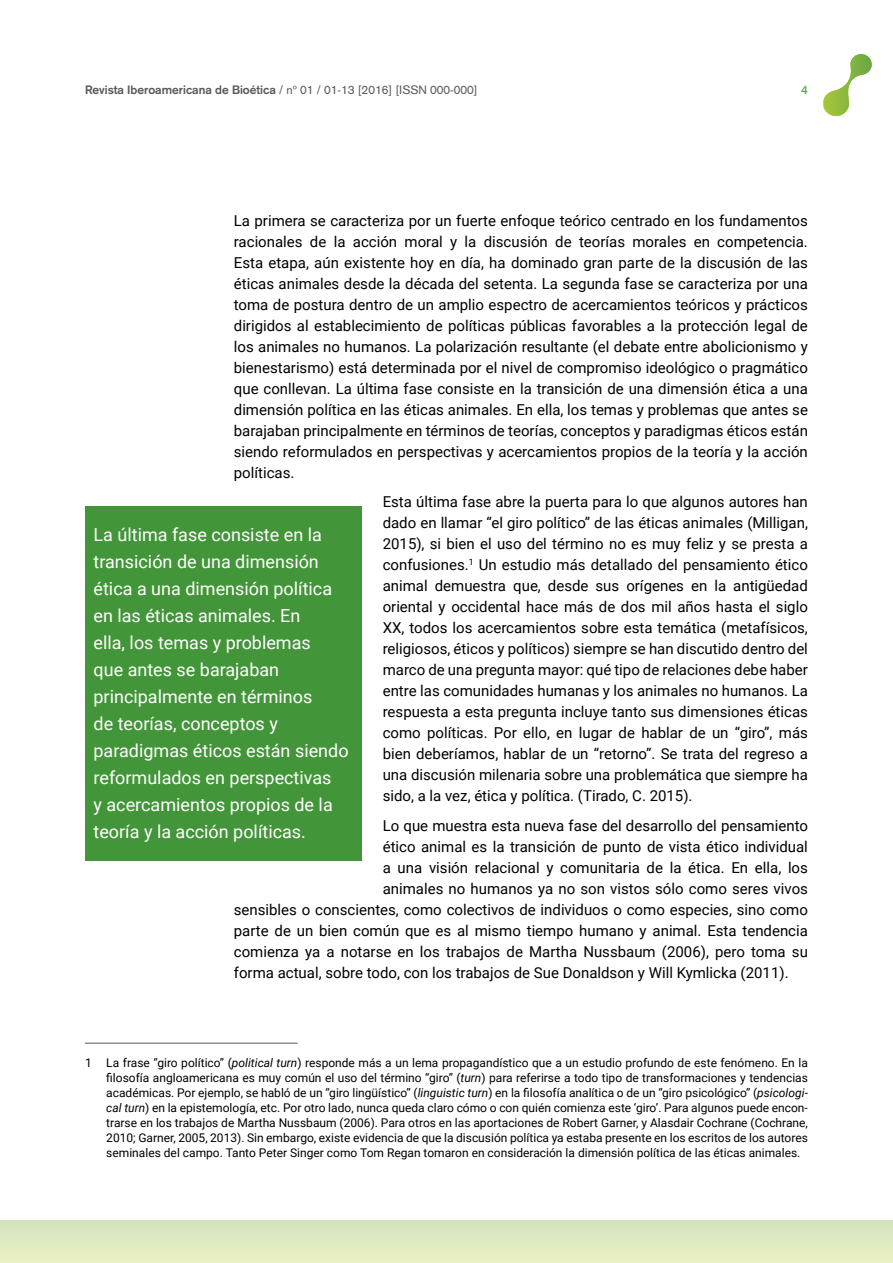
<style>
.page{position:relative;width:893px;height:1263px;background:#fff}
.page>*{position:absolute;margin:0;border:0;box-sizing:border-box;transform-origin:0 0}
.t1{font:18px/27px "Roboto";color:#fff}
.t2{font:15px/21px "Roboto";color:#000;text-align:justify}
.t3{font:12px/15px "Roboto";color:#000;text-align:justify}
.t4{font:700 12px "Akzidenz Grotesk";color:#58595b}
.t5{font:700 12px "Akzidenz Grotesk";color:#68aa60}
.s1{font-weight:400}
.s2{font-style:italic}
</style>
<div class="page">
<div style="left:0;top:1220px;width:893px;height:43px;background:#e0eac2"></div>
<svg style="left:823px;top:54px;width:49px;height:62px"></svg>
<hr style="left:85px;top:1043px;width:213px;height:1px;background:#58595b">
<div style="left:85px;top:506px;width:276px;height:354px;background:#439539"></div>
<p class="t4" style="left:85px;top:83px;width:394px">Revista Iberoamericana de Bioética <span class="s1">/ nº 01 / 01-13 [2016] [ISSN 000-000]</span></p>
<p class="t5" style="left:801px;top:83px;width:8px">4</p>
<p class="t2" style="left:234px;top:209px;width:576px">La primera se caracteriza por un fuerte enfoque teórico centrado en los fundamentos racionales de la acción moral y la discusión de teorías morales en competencia.<br>Esta etapa, aún existente hoy en día, ha dominado gran parte de la discusión de las éticas animales desde la década del setenta. La segunda fase se caracteriza por una toma de postura dentro de un amplio espectro de acercamientos teóricos y prácticos dirigidos al establecimiento de políticas públicas favorables a la protección legal de los animales no humanos. La polarización resultante (el debate entre abolicionismo y bienestarismo) está determinada por el nivel de compromiso ideológico o pragmático que conllevan. La última fase consiste en la transición de una dimensión ética a una dimensión política en las éticas animales. En ella, los temas y problemas que antes se barajaban principalmente en términos de teorías, conceptos y paradigmas éticos están siendo reformulados en perspectivas y acercamientos propios de la teoría y la acción políticas.</p>
<p class="t2" style="left:383px;top:491px;width:427px">Esta última fase abre la puerta para lo que algunos autores han dado en llamar “el giro político” de las éticas animales (Milligan, 2015), si bien el uso del término no es muy feliz y se presta a confusiones.<sup>1</sup> Un estudio más detallado del pensamiento ético animal demuestra que, desde sus orígenes en la antigüedad oriental y occidental hace más de dos mil años hasta el siglo XX, todos los acercamientos sobre esta temática (metafísicos, religiosos, éticos y políticos) siempre se han discutido dentro del marco de una pregunta mayor: qué tipo de relaciones debe haber entre las comunidades humanas y los animales no humanos. La respuesta a esta pregunta incluye tanto sus dimensiones éticas como políticas. Por ello, en lugar de hablar de un “giro”, más bien deberíamos, hablar de un “retorno”. Se trata del regreso a una discusión milenaria sobre una problemática que siempre ha sido, a la vez, ética y política. (Tirado, C. 2015).</p>
<p class="t2" style="left:383px;top:814px;width:427px">Lo que muestra esta nueva fase del desarrollo del pensamiento</p>
<p class="t2" style="left:383px;top:835px;width:427px">ético animal es la transición de punto de vista ético individual</p>
<p class="t2" style="left:383px;top:856px;width:427px">a una visión relacional y comunitaria de la ética. En ella, los</p>
<p class="t2" style="left:383px;top:877px;width:427px">animales no humanos ya no son vistos sólo como seres vivos</p>
<p class="t2" style="left:234px;top:898px;width:575px">sensibles o conscientes, como colectivos de individuos o como especies, sino como</p>
<p class="t2" style="left:234px;top:919px;width:576px">parte de un bien común que es al mismo tiempo humano y animal. Esta tendencia</p>
<p class="t2" style="left:234px;top:940px;width:576px">comienza ya a notarse en los trabajos de Martha Nussbaum (2006), pero toma su</p>
<p class="t2" style="left:234px;top:961px;width:556px">forma actual, sobre todo, con los trabajos de Sue Donaldson y Will Kymlicka (2011).</p>
<p class="t1" style="left:94px;top:521px;width:257px">La última fase consiste en la transición de una dimensión ética a una dimensión política en las éticas animales. En<br>ella, los temas y problemas<br>que antes se barajaban principalmente en términos<br>de teorías, conceptos y paradigmas éticos están siendo reformulados en perspectivas<br>y acercamientos propios de la teoría y la acción políticas.</p>
<p class="t3" style="left:106px;top:1054px;width:703px;text-indent:-21px">1 La frase “giro político” (<span class="s2">political turn</span>) responde más a un lema propagandístico que a un estudio profundo de este fenómeno. En la filosofía angloamericana es muy común el uso del término “giro” (<span class="s2">turn</span>) para referirse a todo tipo de transformaciones y tendencias académicas. Por ejemplo, se habló de un “giro lingüístico” (<span class="s2">linguistic turn</span>) en la filosofía analítica o de un “giro psicológico” (<span class="s2">psicologi&shy;cal turn</span>) en la epistemología, etc. Por otro lado, nunca queda claro cómo o con quién comienza este ‘giro’. Para algunos puede encon&shy;trarse en los trabajos de Martha Nussbaum (2006). Para otros en las aportaciones de Robert Garner, y Alasdair Cochrane (Cochrane, 2010; Garner, 2005, 2013). Sin embargo, existe evidencia de que la discusión política ya estaba presente en los escritos de los autores seminales del campo. Tanto Peter Singer como Tom Regan tomaron en consideración la dimensión política de las éticas animales.</p>
</div>
